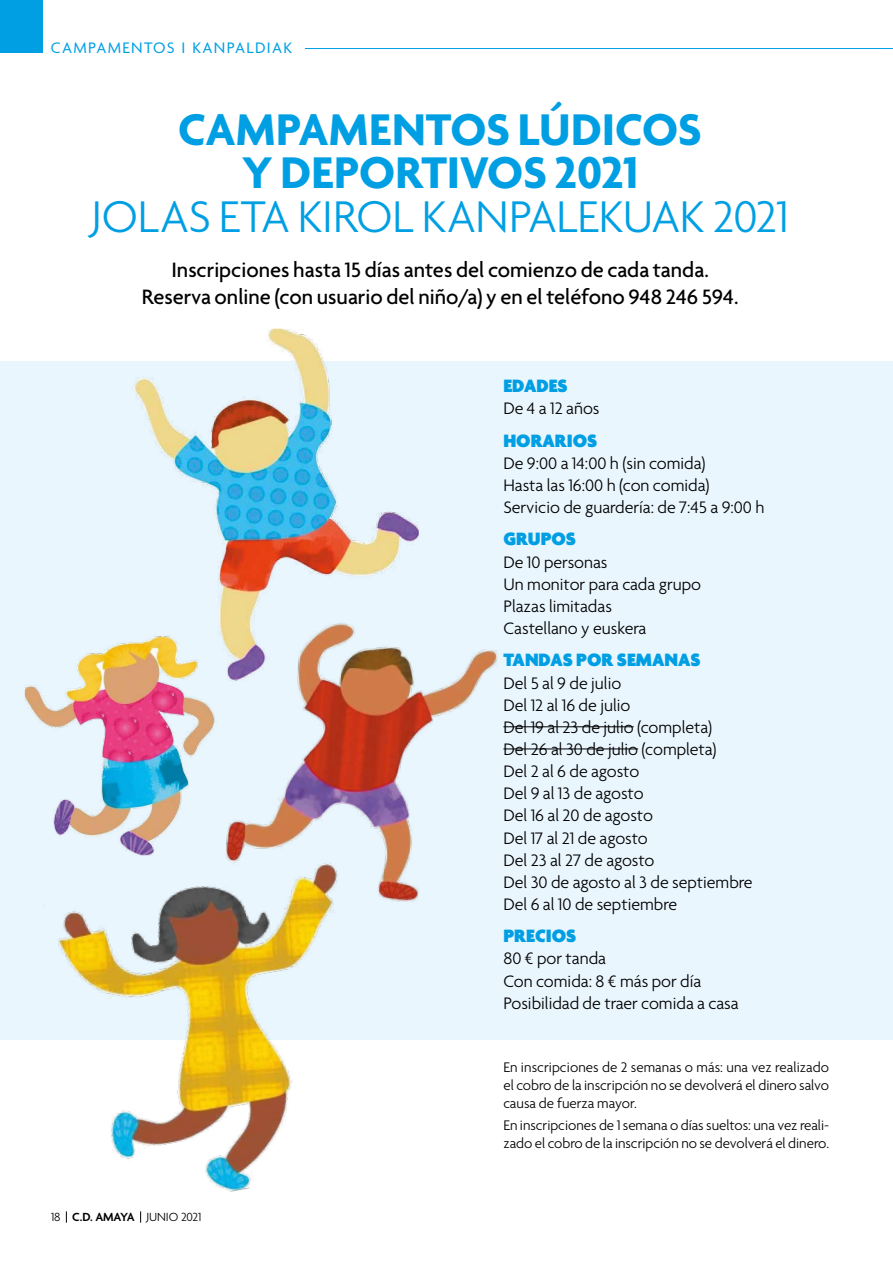
<style>
.page{position:relative;width:893px;height:1263px;background:#fff}
.page>*{position:absolute;margin:0;border:0;box-sizing:border-box;transform-origin:0 0}
.t1{font:700 48px/43.5px "Agenda";letter-spacing:-.005em;color:#009fe3;text-align:center}
.t2{font:300 48px "Agenda";letter-spacing:-.01em;color:#009fe3}
.t3{font:500 22.5px/27px "Agenda";color:#000;text-align:center}
.t4{font:900 19.35px "Agenda";color:#009fe3}
.t5{font:300 18px/22.2px "Agenda";color:#000}
.t6{font:16.5px "Agenda";letter-spacing:.08em;color:#009fe3}
.t7{font:300 15px/18px "Agenda";color:#000;text-align:justify}
.t8{font:300 12.75px "Agenda";letter-spacing:-.01em;color:#000}
.s1{font-weight:600}
</style>
<div class="page">
<div style="left:0;top:361px;width:893px;height:679px;background:#eaf6fe"></div>
<hr style="left:503px;top:726px;width:131px;height:1px;background:#000">
<hr style="left:503px;top:749px;width:135px;height:1px;background:#000">
<div style="left:0;top:0;width:43px;height:53px;background:#009fe3"></div>
<img style="left:25px;top:646px;width:188px;height:203px">
<img style="left:213px;top:649px;width:299px;height:253px">
<img style="left:57px;top:849px;width:341px;height:367px">
<img style="left:113px;top:329px;width:306px;height:374px">
<hr style="left:51px;top:48px;width:842px;height:1px;background:#009fe3">
<div style="left:51px;top:38px;width:254px;height:19px;background:#fff"></div>
<svg style="left:66px;top:1211px;width:1px;height:12px"></svg>
<svg style="left:140px;top:1211px;width:1px;height:12px"></svg>
<p class="t6" style="left:51px;top:39px;width:243px">CAMPAMENTOS I KANPALDIAK</p>
<h1 class="t1" style="left:178px;top:111px;width:525px">CAMPAMENTOS LÚDICOS<br>Y DEPORTIVOS 2021</h1>
<h1 class="t2" style="left:91px;top:191px;width:699px">JOLAS ETA KIROL KANPALEKUAK 2021</h1>
<p class="t3" style="left:142px;top:258px;width:598px">Inscripciones hasta 15 días antes del comienzo de cada tanda.<br>Reserva online (con usuario del niño/a) y en el teléfono 948 246 594.</p>
<p class="t4" style="left:503px;top:376px;width:66px">EDADES</p>
<p class="t5" style="left:503px;top:399px;width:97px">De 4 a 12 años</p>
<p class="t4" style="left:503px;top:430px;width:95px">HORARIOS</p>
<p class="t5" style="left:503px;top:453px;width:263px">De 9:00 a 14:00 h (sin comida)<br>Hasta las 16:00 h (con comida)<br>Servicio de guardería: de 7:45 a 9:00 h</p>
<p class="t4" style="left:503px;top:529px;width:74px">GRUPOS</p>
<p class="t5" style="left:503px;top:552px;width:199px">De 10 personas<br>Un monitor para cada grupo<br>Plazas limitadas<br>Castellano y euskera</p>
<p class="t4" style="left:503px;top:650px;width:199px">TANDAS POR SEMANAS</p>
<p class="t5" style="left:503px;top:673px;width:251px">Del 5 al 9 de julio<br>Del 12 al 16 de julio<br>Del 19 al 23 de julio (completa)<br>Del 26 al 30 de julio (completa)<br>Del 2 al 6 de agosto<br>Del 9 al 13 de agosto<br>Del 16 al 20 de agosto<br>Del 17 al 21 de agosto<br>Del 23 al 27 de agosto<br>Del 30 de agosto al 3 de septiembre<br>Del 6 al 10 de septiembre</p>
<p class="t4" style="left:503px;top:926px;width:75px">PRECIOS</p>
<p class="t5" style="left:503px;top:949px;width:237px">80 € por tanda<br>Con comida: 8 € más por día<br>Posibilidad de traer comida a casa</p>
<p class="t8" style="left:51px;top:1210px;width:152px">18 <span class="s1">C.D. AMAYA</span> JUNIO 2021</p>
<p class="t7" style="left:503px;top:1059px;width:327px">En inscripciones de 2 semanas o más: una vez realizado el cobro de la inscripción no se devolverá el dinero salvo causa de fuerza mayor.</p>
<p class="t7" style="left:503px;top:1117px;width:327px">En inscripciones de 1 semana o días sueltos: una vez reali&shy;zado el cobro de la inscripción no se devolverá el dinero.</p>
</div>
